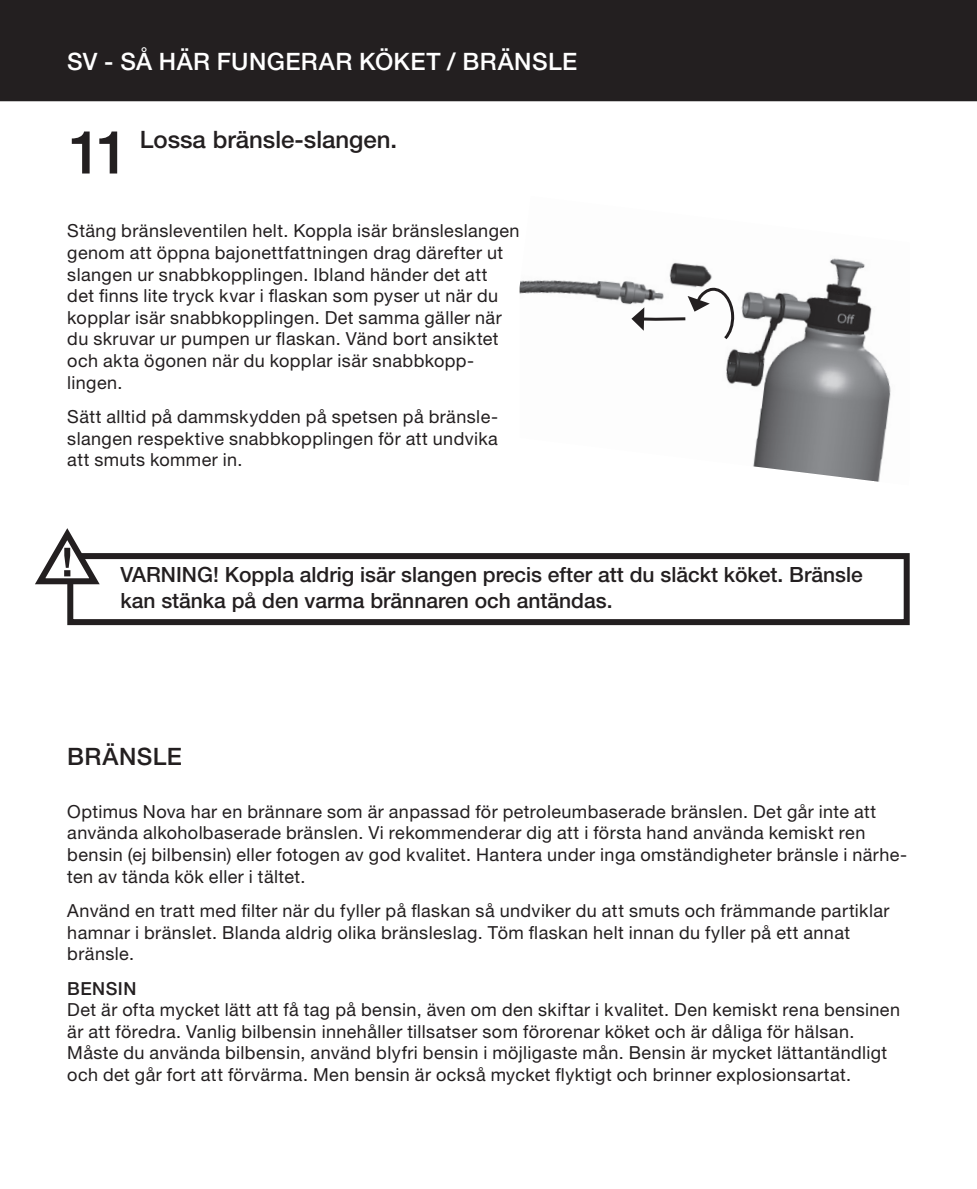
<style>
.page{position:relative;width:977px;height:1189px;background:#fff}
.page>*{position:absolute;margin:0;border:0;box-sizing:border-box;transform-origin:0 0}
.t1{font:500 60px "Helvetica Neue LT";color:#231f20}
.t2{font:500 24px "Helvetica Neue LT";letter-spacing:.02em;color:#fff}
.t3{font:500 24px "Helvetica Neue LT";color:#231f20}
.t4{font:500 21px/25.2px "Helvetica Neue LT";color:#231f20}
.t5{font:18px/21.6px "Helvetica Neue LT";letter-spacing:.025em;color:#231f20}
.t6{font:500 18px "Helvetica Neue LT";color:#231f20}
</style>
<div class="page">
<div style="left:0;top:0;width:976px;height:101px;background:#231f20"></div>
<div style="left:67px;top:553px;width:842px;height:72px;border:6px solid #231f20"></div>
<svg style="left:35px;top:528px;width:70px;height:59px"></svg>
<img style="left:519px;top:258px;width:372px;height:224px">
<svg style="left:631px;top:287px;width:102px;height:55px"></svg>
<h2 class="t2" style="left:67px;top:47px;width:182px">SV - Så här funge</h2>
<h2 class="t2" style="left:301px;top:47px;width:75px">rar köket</h2>
<h2 class="t2" style="left:447px;top:47px;width:131px">/ BRÄNSLE</h2>
<h1 class="t1" style="left:69px;top:116px;width:62px">11</h1>
<h2 class="t3" style="left:140px;top:126px;width:259px">Lossa bränsle-slangen.</h2>
<p class="t5" style="left:67px;top:220px;width:454px">Stäng bränsleventilen helt. Koppla isär bränsleslangen genom att öppna bajonettfattningen drag därefter ut slangen ur snabbkopplingen. Ibland händer det att<br>det finns lite tryck kvar i flaskan som pyser ut när du kopplar isär snabbkopplingen. Det samma gäller när du skruvar ur pumpen ur flaskan. Vänd bort ansiktet och akta ögonen när du kopplar isär snabbkopp&shy;lingen.</p>
<p class="t5" style="left:67px;top:405px;width:432px;text-align:justify">Sätt alltid på dammskydden på spetsen på bränsle&shy;slangen respektive snabbkopplingen för att undvika att smuts kommer in.</p>
<p class="t4" style="left:120px;top:562px;width:54px">Varning</p>
<p class="t4" style="left:120px;top:562px;width:743px;text-indent:93px">! Koppla aldrig isär slangen precis efter att du släckt köket. Bränsle kan stänka på den varma brännaren och antändas.</p>
<h2 class="t3" style="left:67px;top:742px;width:53px">Bränsle</h2>
<p class="t5" style="left:67px;top:800px;width:841px">Optimus Nova har en brännare som är anpassad för petroleumbaserade bränslen. Det går inte att använda alkoholbaserade bränslen. Vi rekommenderar dig att i första hand använda kemiskt ren bensin (ej bilbensin) eller fotogen av god kvalitet. Hantera under inga omständigheter bränsle i närhe&shy;ten av tända kök eller i tältet.</p>
<p class="t5" style="left:67px;top:900px;width:823px">Använd en tratt med filter när du fyller på flaskan så undviker du att smuts och främmande partiklar hamnar i bränslet. Blanda aldrig olika bränsleslag. Töm flaskan helt innan du fyller på ett annat bränsle.</p>
<p class="t6" style="left:67px;top:977px;width:25px">Bensin</p>
<p class="t5" style="left:67px;top:999px;width:834px">Det är ofta mycket lätt att få tag på bensin, även om den skiftar i kvalitet. Den kemiskt rena bensinen är att föredra. Vanlig bilbensin innehåller tillsatser som förorenar köket och är dåliga för hälsan.<br>Måste du använda bilbensin, använd blyfri bensin i möjligaste mån. Bensin är mycket lättantändligt och det går fort att förvärma. Men bensin är också mycket flyktigt och brinner explosionsartat.</p>
</div>
